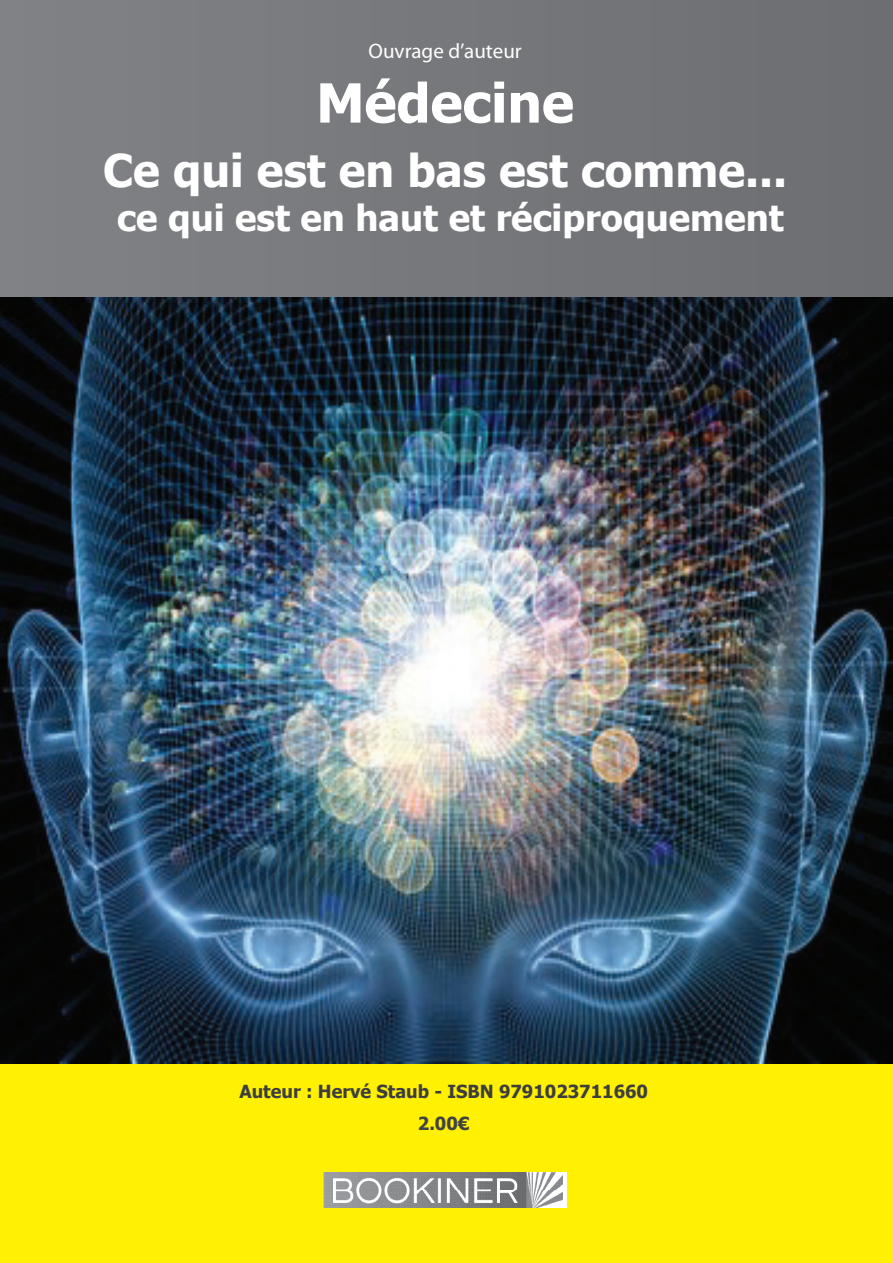
<style>
.page{position:relative;width:893px;height:1263px;background:#fff}
.page>*{position:absolute;margin:0;border:0;box-sizing:border-box;transform-origin:0 0}
.t1{font:700 54px "Tahoma";color:#fff}
.t2{font:700 45px "Tahoma";color:#fff}
.t3{font:700 36px "Tahoma";color:#fff}
.t4{font:21px "Myriad Pro";color:#fff}
.t5{font:700 18px "Tahoma";color:#3e3e3f}
.t6{font:700 18px "Tahoma";color:#414243}
</style>
<div class="page">
<div style="left:0;top:0;width:893px;height:302px;background:#77787b"></div>
<div style="left:0;top:1063px;width:893px;height:200px;background:#fff101"></div>
<img style="left:324px;top:1172px;width:242px;height:36px">
<img style="left:0;top:298px;width:893px;height:765px">
<p class="t4" style="left:369px;top:38px;width:155px">Ouvrage d’auteur</p>
<h1 class="t1" style="left:316px;top:65px;width:259px">Médecine</h1>
<h2 class="t2" style="left:103px;top:139px;width:686px">Ce qui est en bas est comme...</h2>
<h3 class="t3" style="left:117px;top:192px;width:668px">ce qui est en haut et réciproquement</h3>
<p class="t5" style="left:239px;top:1078px;width:410px">Auteur : Hervé Staub - ISBN 9791023711660</p>
<p class="t6" style="left:418px;top:1111px;width:54px">2.00€</p>
</div>
